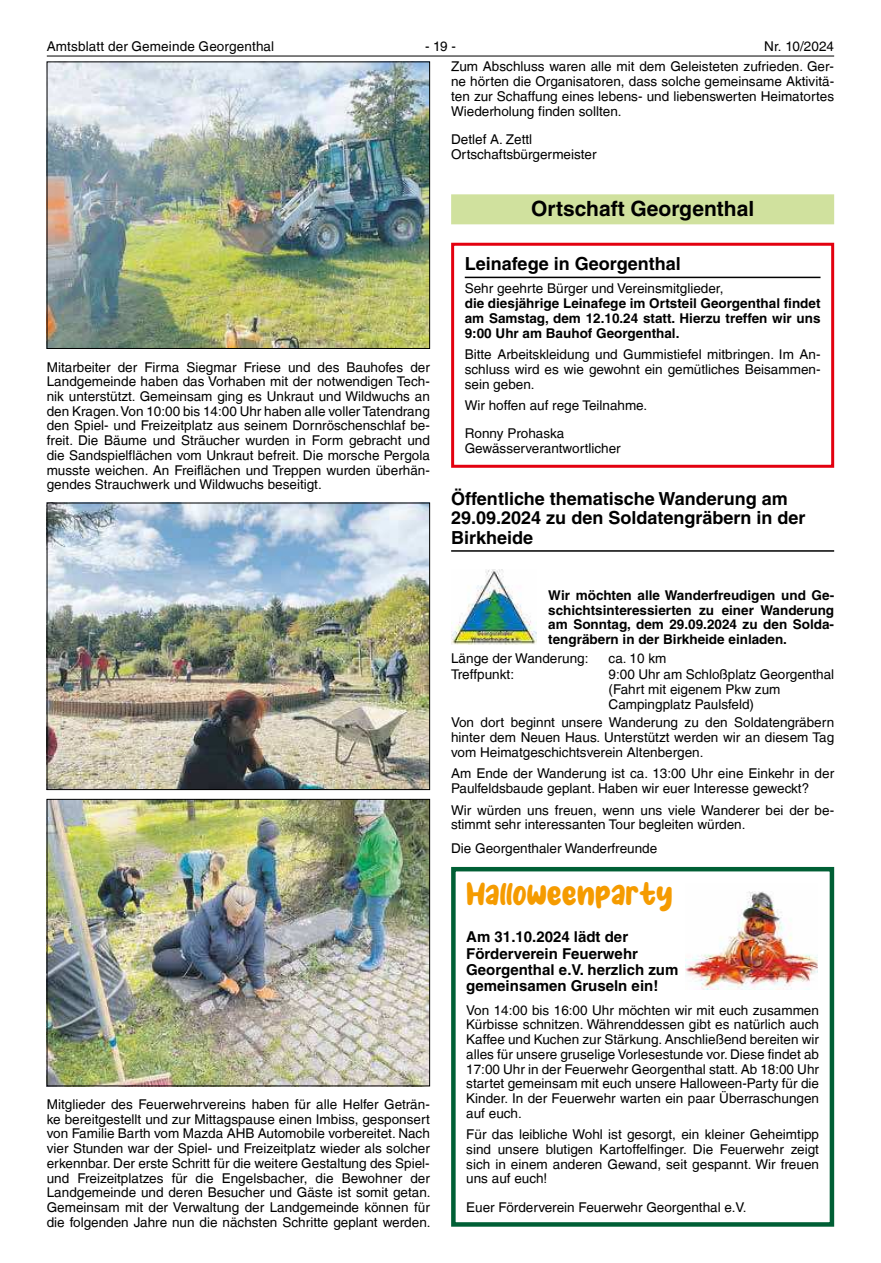
<style>
.page{position:relative;width:881px;height:1263px;background:#fff}
.page>*{position:absolute;margin:0;border:0;box-sizing:border-box;transform-origin:0 0}
.t1{font:30px "Milky Coffee";color:#f59b00}
.t2{font:700 21px "Helvetica LT";color:#000}
.t3{font:700 18px/19.6px "Helvetica LT";color:#000}
.t4{font:700 15px/16.4px "Helvetica LT";color:#000}
.t5{font:13.5px/14.7px "Helvetica LT";color:#000;text-align:justify}
.t6{font:700 13.5px/14.7px "Helvetica LT";color:#000;text-align:justify}
</style>
<div class="page">
<hr style="left:47px;top:56px;width:786px;height:1px;background:#000">
<div style="left:451px;top:194px;width:382px;height:30px;background:#d0e19e"></div>
<hr style="left:451px;top:550px;width:382px;height:2px;background:#000">
<hr style="left:464px;top:277px;width:356px;height:1px;background:#000">
<div style="left:451px;top:243px;width:382px;height:225px;border:3px solid #e3000f"></div>
<img style="left:451px;top:570px;width:85px;height:75px">
<div style="left:451px;top:867px;width:382px;height:360px;border:4px solid #005f35"></div>
<img style="left:49px;top:64px;width:378px;height:283px">
<img style="left:49px;top:505px;width:378px;height:283px">
<div style="left:47px;top:503px;width:382px;height:287px;border:1px solid #000"></div>
<img style="left:49px;top:801px;width:378px;height:283px">
<div style="left:47px;top:799px;width:382px;height:287px;border:1px solid #000"></div>
<img style="left:685px;top:891px;width:131px;height:99px">
<p class="t5" style="left:47px;top:39px;width:229px">Amtsblatt der Gemeinde Georgenthal</p>
<p class="t5" style="left:425px;top:39px;width:32px">- 19 -</p>
<p class="t5" style="left:451px;top:36px;width:384px;line-height:20.5px;text-align:right">Nr. 10/2024<br>Zum Abschluss waren alle mit dem Geleisteten zufrieden. Ger-</p>
<p class="t5" style="left:451px;top:74px;width:384px">ne hörten die Organisatoren, dass solche gemeinsame Aktivitä&shy;ten zur Schaffung eines lebens- und liebenswerten Heimatortes Wiederholung finden sollten.</p>
<p class="t5" style="left:451px;top:132px;width:147px">Detlef A. Zettl<br>Ortschaftsbürgermeister</p>
<h2 class="t2" style="left:531px;top:197px;width:224px">Ortschaft Georgenthal</h2>
<h3 class="t3" style="left:464px;top:254px;width:217px">Leinafege in Georgenthal</h3>
<p class="t5" style="left:464px;top:282px;width:260px">Sehr geehrte Bürger und Vereinsmitglieder,</p>
<p class="t6" style="left:464px;top:296px;width:357px">die diesjährige Leinafege im Ortsteil Georgenthal findet am Samstag, dem 12.10.24 statt. Hierzu treffen wir uns 9:00 Uhr am Bauhof Georgenthal.</p>
<p class="t5" style="left:464px;top:347px;width:357px">Bitte Arbeitskleidung und Gummistiefel mitbringen. Im An&shy;schluss wird es wie gewohnt ein gemütliches Beisammen&shy;sein geben.</p>
<p class="t5" style="left:464px;top:391px;width:184px;line-height:28.2px">Wir hoffen auf rege Teilnahme.<br>Ronny Prohaska</p>
<p class="t5" style="left:464px;top:441px;width:157px">Gewässerverantwortlicher</p>
<h3 class="t3" style="left:451px;top:488px;width:356px">Öffentliche thematische Wanderung am<br>29.09.2024 zu den Soldatengräbern in der<br>Birkheide</h3>
<p class="t5" style="left:47px;top:360px;width:384px">Mitarbeiter der Firma Siegmar Friese und des Bauhofes der Landgemeinde haben das Vorhaben mit der notwendigen Tech&shy;nik unterstützt. Gemeinsam ging es Unkraut und Wildwuchs an den Kragen. Von 10:00 bis 14:00 Uhr haben alle voller Tatendrang den Spiel- und Freizeitplatz aus seinem Dornröschenschlaf be&shy;freit. Die Bäume und Sträucher wurden in Form gebracht und die Sandspielflächen vom Unkraut befreit. Die morsche Pergola musste weichen. An Freiflächen und Treppen wurden überhän&shy;gendes Strauchwerk und Wildwuchs beseitigt.</p>
<p class="t5" style="left:47px;top:1097px;width:385px">Mitglieder des Feuerwehrvereins haben für alle Helfer Geträn&shy;ke bereitgestellt und zur Mittagspause einen Imbiss, gesponsert von Familie Barth vom Mazda AHB Automobile vorbereitet. Nach vier Stunden war der Spiel- und Freizeitplatz wieder als solcher erkennbar. Der erste Schritt für die weitere Gestaltung des Spiel&shy;und Freizeitplatzes für die Engelsbacher, die Bewohner der Landgemeinde und deren Besucher und Gäste ist somit getan.<br>Gemeinsam mit der Verwaltung der Landgemeinde können für die folgenden Jahre nun die nächsten Schritte geplant werden.</p>
<p class="t6" style="left:548px;top:588px;width:287px">Wir möchten alle Wanderfreudigen und Ge&shy;schichtsinteressierten zu einer Wanderung am Sonntag, dem 29.09.2024 zu den Solda&shy;tengräbern in der Birkheide einladen.</p>
<p class="t5" style="left:451px;top:651px;width:139px">Länge der Wanderung:</p>
<p class="t5" style="left:608px;top:651px;width:59px">ca. 10 km</p>
<p class="t5" style="left:451px;top:667px;width:64px">Treffpunkt:</p>
<p class="t5" style="left:608px;top:666px;width:227px;line-height:15.1px;text-align:left">9:00 Uhr am Schloßplatz Georgenthal (Fahrt mit eigenem Pkw zum<br>Campingplatz Paulsfeld)</p>
<p class="t5" style="left:451px;top:715px;width:384px">Von dort beginnt unsere Wanderung zu den Soldatengräbern hinter dem Neuen Haus. Unterstützt werden wir an diesem Tag vom Heimatgeschichtsverein Altenbergen.</p>
<p class="t5" style="left:451px;top:766px;width:384px">Am Ende der Wanderung ist ca. 13:00 Uhr eine Einkehr in der<br>Paulfeldsbaude geplant. Haben wir euer Interesse geweckt?</p>
<p class="t5" style="left:451px;top:803px;width:384px">Wir würden uns freuen, wenn uns viele Wanderer bei der be&shy;stimmt sehr interessanten Tour begleiten würden.</p>
<p class="t5" style="left:451px;top:841px;width:208px">Die Georgenthaler Wanderfreunde</p>
<h1 class="t1" style="left:466px;top:882px;width:208px">Halloweenparty</h1>
<p class="t4" style="left:466px;top:929px;width:213px">Am 31.10.2024 lädt der<br>Förderverein Feuerwehr<br>Georgenthal e.V. herzlich zum gemeinsamen Gruseln ein!</p>
<p class="t5" style="left:466px;top:1003px;width:354px">Von 14:00 bis 16:00 Uhr möchten wir mit euch zusammen Kürbisse schnitzen. Währenddessen gibt es natürlich auch Kaffee und Kuchen zur Stärkung. Anschließend bereiten wir alles für unsere gruselige Vorlesestunde vor. Diese findet ab 17:00 Uhr in der Feuerwehr Georgenthal statt. Ab 18:00 Uhr startet gemeinsam mit euch unsere Halloween-Party für die Kinder. In der Feuerwehr warten ein paar Überraschungen auf euch.</p>
<p class="t5" style="left:466px;top:1127px;width:354px">Für das leibliche Wohl ist gesorgt, ein kleiner Geheimtipp sind unsere blutigen Kartoffelfinger. Die Feuerwehr zeigt sich in einem anderen Gewand, seit gespannt. Wir freuen uns auf euch!</p>
<p class="t5" style="left:466px;top:1199px;width:282px">Euer Förderverein Feuerwehr Georgenthal e.V.</p>
</div>
